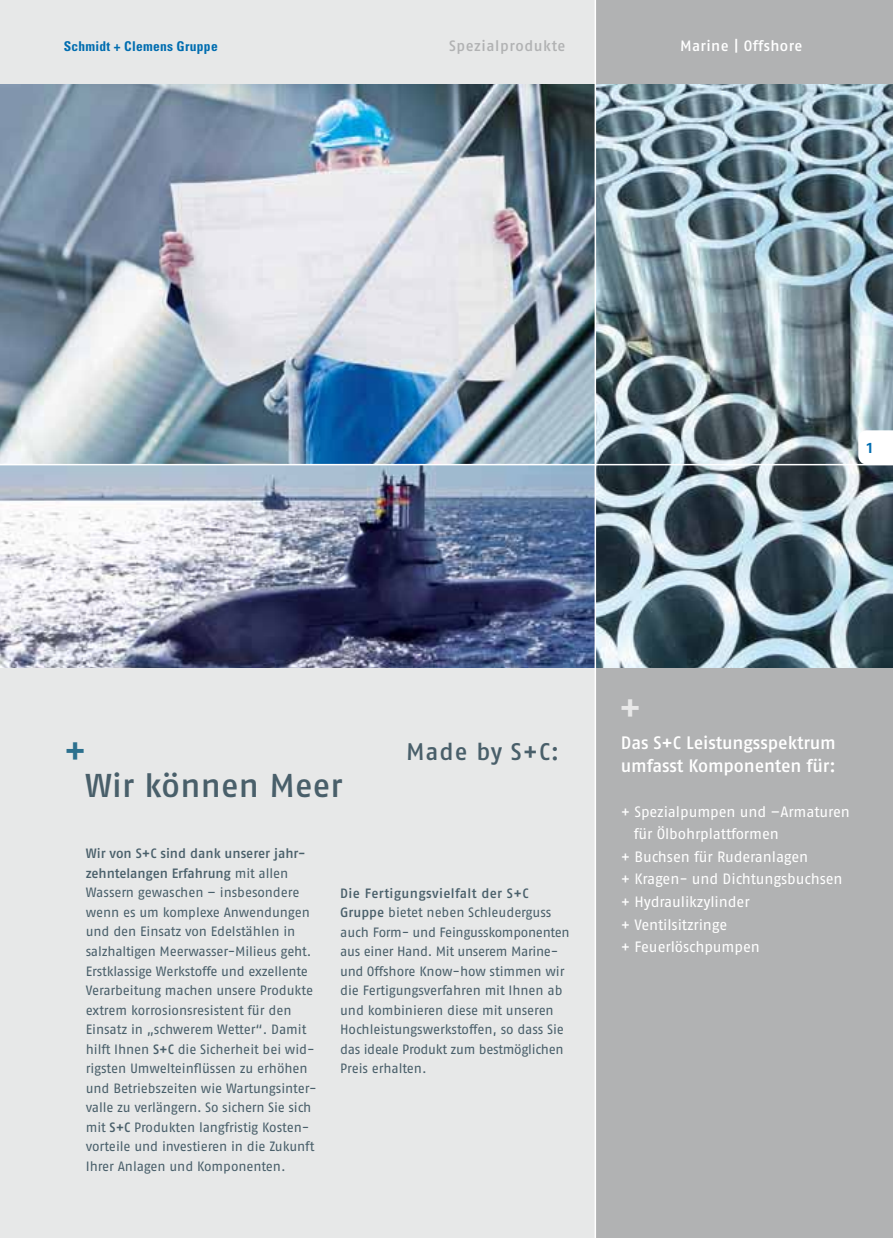
<style>
.page{position:relative;width:893px;height:1238px;background:#fff}
.page>*{position:absolute;margin:0;border:0;box-sizing:border-box;transform-origin:0 0}
.t1{font:36px "Fago No Med";color:#2c708e}
.t2{font:36px "Fago No Med";color:#e8e8e8}
.t3{font:33px "Fago No Med";letter-spacing:.01em;color:#495f6a}
.t4{font:24px "Fago No Med";letter-spacing:.035em;color:#495f6a}
.t5{font:18px/22.5px "Fago No Med";letter-spacing:-.01em;color:#fff}
.t6{font:18px "Fago No Med";color:#006db0}
.t7{font:15px "Fago No";letter-spacing:-.01em;color:#fff}
.t8{font:15px "Fago No Med";letter-spacing:.04em;color:#b1b2b3}
.t9{font:15px "Fago No Med";letter-spacing:.025em;color:#fff}
.t10{font:13.5px/19.5px "Fago No";letter-spacing:-.01em;color:#495f6a}
.t11{font:13.5px/19.5px "Fago No Med";color:#495f6a}
.t12{font:13.5px "Fago No Med";letter-spacing:.025em;color:#495f6a}
.t13{font:700 condensed 13.5px "Univers";letter-spacing:.02em;color:#006db0}
.s1{font-family:"Fago No"}
.s2{font-family:"Fago No Med"}
</style>
<div class="page">
<div style="left:595px;top:0;width:298px;height:1237px;background:#b1b2b3"></div>
<div style="left:0;top:0;width:595px;height:1237px;background:#e7e8e8"></div>
<img style="left:0;top:84px;width:893px;height:584px">
<hr style="left:595px;top:0;width:1px;height:1237px;background:#fff">
<hr style="left:0;top:464px;width:893px;height:1px;background:#fff">
<svg style="left:858px;top:430px;width:35px;height:34px"></svg>
<p class="t13" style="left:64px;top:38px;width:155px">Schmidt + Clemens Gruppe</p>
<p class="t8" style="left:449px;top:37px;width:118px">Spezialprodukte</p>
<p class="t9" style="left:680px;top:37px;width:124px">Marine | Offshore</p>
<h3 class="t6" style="left:867px;top:436px;width:8px">1</h3>
<h1 class="t1" style="left:64px;top:729px;width:24px">+</h1>
<h2 class="t3" style="left:85px;top:766px;width:259px">Wir können Meer</h2>
<h3 class="t4" style="left:406px;top:738px;width:155px">Made by S+C:</h3>
<p class="t11" style="left:86px;top:843px;width:221px">Wir von S+C sind dank unserer jahr&shy;zehntelangen Erfahrung <span class="s1">mit allen</span></p>
<p class="t10" style="left:86px;top:882px;width:232px">Wassern gewaschen – insbesondere wenn es um komplexe Anwendungen und den Einsatz von Edelstählen in salzhaltigen Meerwasser-Milieus geht.<br>Erstklassige Werkstoffe und exzellente Verarbeitung machen unsere Produkte extrem korrosionsresistent für den Einsatz in „schwerem Wetter“. Damit hilft Ihnen <span class="s2">S+C</span> die Sicherheit bei wid&shy;rigsten Umwelteinflüssen zu erhöhen und Betriebszeiten wie Wartungsinter&shy;valle zu verlängern. So sichern Sie sich mit <span class="s2">S+C</span> Produkten langfristig Kosten&shy;vorteile und investieren in die Zukunft Ihrer Anlagen und Komponenten.</p>
<p class="t12" style="left:340px;top:885px;width:190px">Die Fertigungsvielfalt der S+C</p>
<p class="t10" style="left:340px;top:902px;width:231px"><span class="s2">Gruppe</span> bietet neben Schleuderguss auch Form- und Feingusskomponenten aus einer Hand. Mit unserem Marine&shy;und Offshore Know-how stimmen wir die Fertigungsverfahren mit Ihnen ab und kombinieren diese mit unseren Hochleistungswerkstoffen, so dass Sie das ideale Produkt zum bestmöglichen Preis erhalten.</p>
<h1 class="t2" style="left:619px;top:686px;width:24px">+</h1>
<h3 class="t5" style="left:621px;top:731px;width:217px">Das S+C Leistungsspektrum umfasst Komponenten für:</h3>
<p class="t7" style="left:621px;top:803px;width:231px">+ Spezialpumpen und –Armaturen</p>
<p class="t7" style="left:634px;top:825px;width:147px">für Ölbohrplattformen</p>
<p class="t7" style="left:621px;top:848px;width:189px">+ Buchsen für Ruderanlagen</p>
<p class="t7" style="left:621px;top:870px;width:223px">+ Kragen- und Dichtungsbuchsen</p>
<p class="t7" style="left:621px;top:893px;width:130px">+ Hydraulikzylinder</p>
<p class="t7" style="left:621px;top:915px;width:108px">+ Ventilsitzringe</p>
<p class="t7" style="left:621px;top:938px;width:141px">+ Feuerlöschpumpen</p>
</div>
